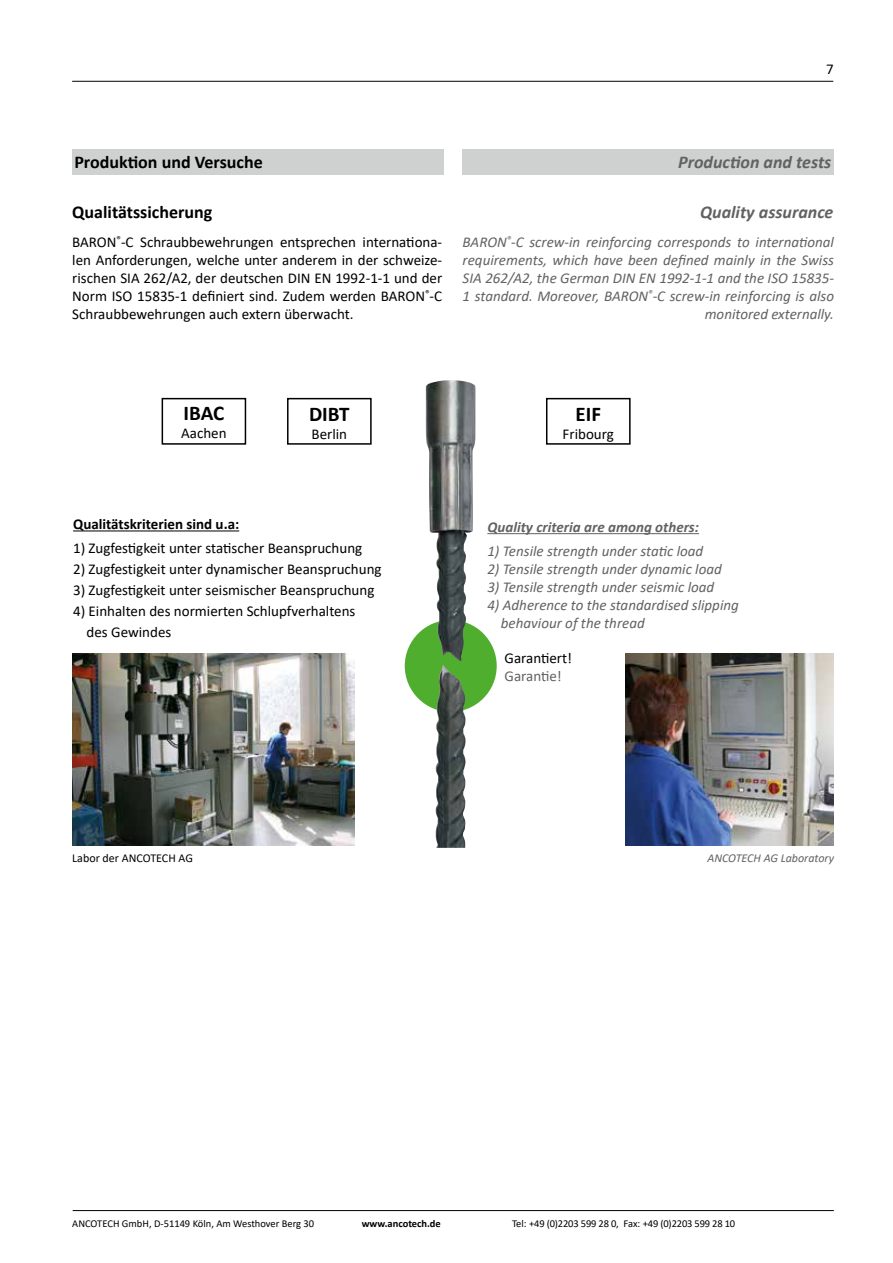
<style>
.page{position:relative;width:893px;height:1263px;background:#fff}
.page>*{position:absolute;margin:0;border:0;box-sizing:border-box;transform-origin:0 0}
.t1{font:700 21px "Calibri";color:#000}
.t2{font:700 18px "Calibri";color:#000}
.t3{font:italic 700 18px "Calibri";color:#626261}
.t4{font:15px/18px "Calibri";color:#000;text-align:justify}
.t5{font:italic 15px/18px "Calibri";color:#626261;text-align:right}
.t6{font:italic 700 15px "Calibri";color:#626261}
.t7{font:700 15px "Calibri";color:#000}
.t8{font:15px "Calibri";color:#626261}
.t9{font:italic 12px "Calibri";color:#626261}
.t10{font:12px "Calibri";color:#000}
.t11{font:10.5px "Calibri";letter-spacing:-.01em;color:#000}
.t12{font:700 10.5px "Calibri";color:#000}
</style>
<div class="page">
<div style="left:405px;top:620px;width:92px;height:92px;background:#50ae2f;border-radius:50%"></div>
<img style="left:72px;top:654px;width:282px;height:192px">
<img style="left:625px;top:654px;width:208px;height:192px">
<div style="left:287px;top:398px;width:85px;height:47px;border:2px solid #000"></div>
<div style="left:162px;top:398px;width:84px;height:47px;border:2px solid #000"></div>
<div style="left:546px;top:398px;width:85px;height:47px;border:2px solid #000"></div>
<img style="left:425px;top:380px;width:50px;height:324px">
<hr style="left:73px;top:1210px;width:761px;height:1px;background:#000">
<hr style="left:72px;top:81px;width:761px;height:1px;background:#000">
<hr style="left:487px;top:533px;width:212px;height:1px;background:#626261">
<hr style="left:73px;top:530px;width:166px;height:1px;background:#000">
<div style="left:72px;top:149px;width:372px;height:25px;background:#cfd0d0"></div>
<div style="left:462px;top:149px;width:371px;height:25px;background:#cfd0d0"></div>
<p class="t4" style="left:826px;top:60px;width:9px">7</p>
<p class="t2" style="left:74px;top:150px;width:190px">Produktion und Versuche</p>
<p class="t3" style="left:678px;top:150px;width:155px">Production and tests</p>
<p class="t2" style="left:72px;top:199px;width:142px">Qualitätssicherung</p>
<p class="t3" style="left:700px;top:199px;width:135px">Quality assurance</p>
<p class="t5" style="left:463px;top:232px;width:373px">BARON<sup>®</sup>-C screw-in reinforcing corresponds to international requirements, which have been defined mainly in the Swiss SIA 262/A2, the German DIN EN 1992-1-1 and the ISO 15835- 1 standard. Moreover, BARON<sup>®</sup>-C screw-in reinforcing is also monitored externally.</p>
<p class="t4" style="left:72px;top:232px;width:371px">BARON<sup>®</sup>-C Schraubbewehrungen entsprechen internationa&shy;len Anforderungen, welche unter anderem in der schweize&shy;rischen SIA 262/A2, der deutschen DIN EN 1992-1-1 und der Norm ISO 15835-1 definiert sind. Zudem werden BARON<sup>®</sup>-C Schraubbewehrungen auch extern überwacht.</p>
<h1 class="t1" style="left:183px;top:398px;width:42px">IBAC</h1>
<p class="t4" style="left:181px;top:424px;width:47px">Aachen</p>
<h1 class="t1" style="left:309px;top:399px;width:42px">DIBT</h1>
<p class="t4" style="left:312px;top:424px;width:37px">Berlin</p>
<h1 class="t1" style="left:576px;top:399px;width:27px">EIF</h1>
<p class="t4" style="left:563px;top:424px;width:53px">Fribourg</p>
<p class="t7" style="left:73px;top:514px;width:168px">Qualitätskriterien sind u.a:</p>
<p class="t4" style="left:73px;top:539px;width:291px">1) Zugfestigkeit unter statischer Beanspruchung</p>
<p class="t4" style="left:73px;top:560px;width:310px">2) Zugfestigkeit unter dynamischer Beanspruchung</p>
<p class="t4" style="left:73px;top:581px;width:303px">3) Zugfestigkeit unter seismischer Beanspruchung</p>
<p class="t4" style="left:87px;top:600px;width:270px;line-height:21px;text-indent:-14px">4) Einhalten des normierten Schlupfverhaltens des Gewindes</p>
<p class="t6" style="left:487px;top:516px;width:213px">Quality criteria are among others:</p>
<p class="t5" style="left:487px;top:541px;width:217px">1) Tensile strength under static load</p>
<p class="t5" style="left:487px;top:559px;width:236px">2) Tensile strength under dynamic load</p>
<p class="t5" style="left:487px;top:577px;width:228px">3) Tensile strength under seismic load</p>
<p class="t5" style="left:501px;top:595px;width:239px;text-align:left;text-indent:-14px">4) Adherence to the standardised slipping behaviour of the thread</p>
<p class="t4" style="left:505px;top:648px;width:69px">Garantiert!</p>
<p class="t8" style="left:505px;top:665px;width:59px">Garantie!</p>
<p class="t10" style="left:72px;top:849px;width:122px">Labor der ANCOTECH AG</p>
<p class="t9" style="left:707px;top:849px;width:128px">ANCOTECH AG Laboratory</p>
<p class="t11" style="left:72px;top:1216px;width:243px">ANCOTECH GmbH, D-51149 Köln, Am Westhover Berg 30</p>
<p class="t12" style="left:362px;top:1216px;width:81px">www.ancotech.de</p>
<p class="t11" style="left:512px;top:1216px;width:225px">Tel: +49 (0)2203 599 28 0, Fax: +49 (0)2203 599 28 10</p>
</div>
